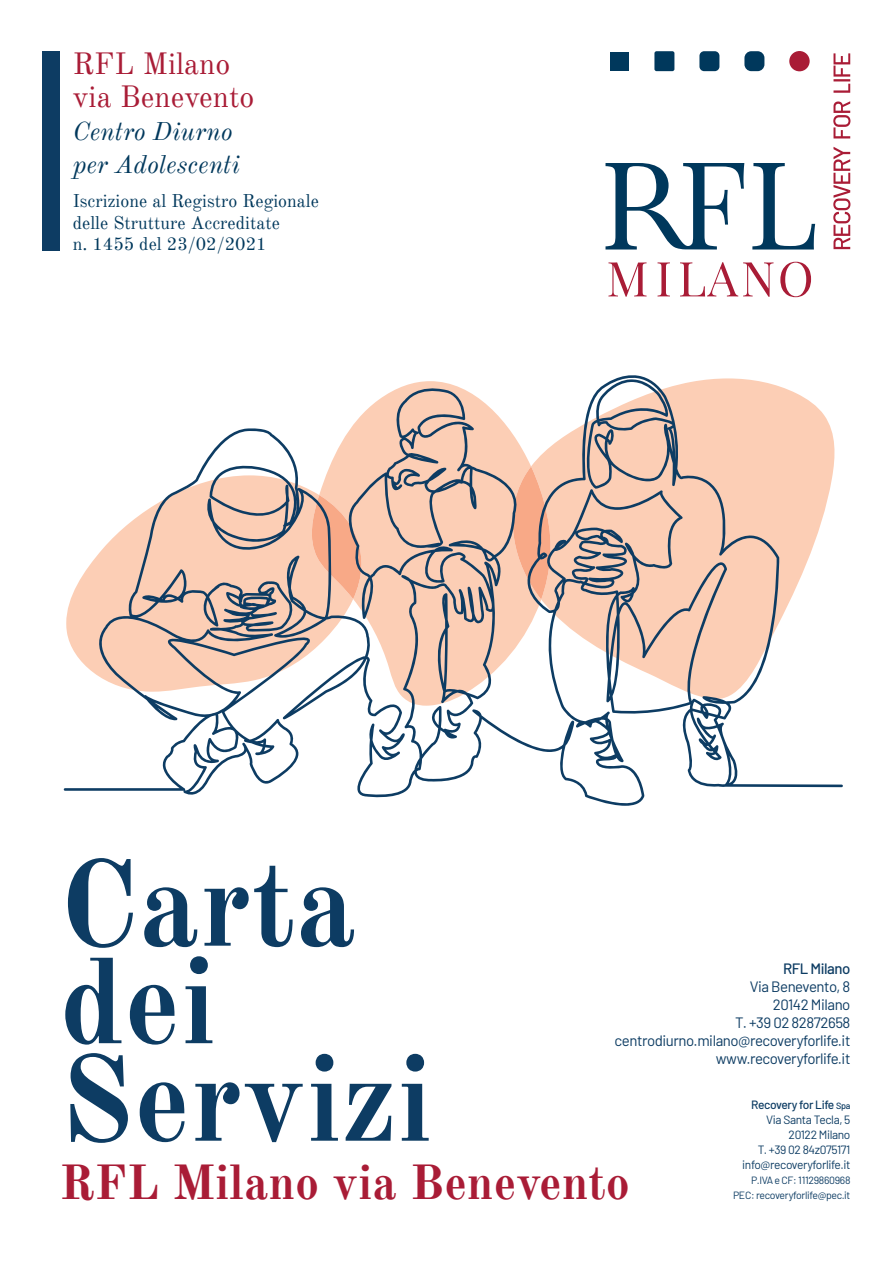
<style>
.page{position:relative;width:893px;height:1263px;background:#fff}
.page>*{position:absolute;margin:0;border:0;box-sizing:border-box;transform-origin:0 0}
.Testo{font:700 120px/97.5px "Old Standard TT";color:#0d3c63}
.Testo-2{font:700 48px "Old Standard TT";color:#a91c36}
.Testo-3{font:30px "Old Standard TT";color:#a91c36}
.Testo-4{font:italic 25.5px "Old Standard TT";color:#00385c}
.Testo-5{font:18px/21.6px "Old Standard TT";color:#00385c}
.t1{font:15px "Barlow";letter-spacing:-.03em;color:#0d3c63}
.t2{font:500 15px "Barlow";letter-spacing:-.03em;color:#0d3c63}
.t3{font:12px "Barlow";letter-spacing:-.03em;color:#0d3c63}
.t4{font:500 12px "Barlow";letter-spacing:-.03em;color:#0d3c63}
.t5{font:10.5px/15px "Barlow";letter-spacing:-.03em;color:#0d3c63;text-align:right}
.s1{font-size:9px}
</style>
<div class="page">
<div style="left:43px;top:51px;width:17px;height:199px;background:#0d3c63"></div>
<svg style="left:608px;top:262px;width:38px;height:35px"></svg>
<svg style="left:657px;top:262px;width:13px;height:34px"></svg>
<svg style="left:680px;top:262px;width:93px;height:35px"></svg>
<svg style="left:780px;top:262px;width:31px;height:35px"></svg>
<div style="left:654px;top:51px;width:20px;height:20px;background:#00385c;border-radius:2px"></div>
<div style="left:699px;top:51px;width:20px;height:20px;background:#00385c;border-radius:5px"></div>
<div style="left:744px;top:51px;width:20px;height:20px;background:#00385c;border-radius:7px"></div>
<div style="left:610px;top:52px;width:19px;height:19px;background:#00385c"></div>
<div style="left:789px;top:51px;width:21px;height:20px;background:#a91c36;border-radius:50%"></div>
<svg style="left:605px;top:163px;width:139px;height:86px"></svg>
<svg style="left:752px;top:163px;width:63px;height:86px"></svg>
<svg style="left:833px;top:147px;width:17px;height:102px"></svg>
<svg style="left:833px;top:101px;width:17px;height:37px"></svg>
<svg style="left:833px;top:53px;width:17px;height:40px"></svg>
<svg style="left:64px;top:375px;width:779px;height:431px"></svg>
<p class="Testo-3" style="left:73px;top:45px;width:159px">RFL Milano</p>
<p class="Testo-3" style="left:73px;top:78px;width:183px">via Benevento</p>
<p class="Testo-4" style="left:73px;top:112px;width:161px">Centro Diurno</p>
<p class="Testo-4" style="left:73px;top:145px;width:169px">per Adolescenti</p>
<p class="Testo-5" style="left:73px;top:190px;width:248px">Iscrizione al Registro Regionale delle Strutture Accreditate<br>n. 1455 del 23/02/2021</p>
<p class="Testo" style="left:60px;top:857px;width:374px">Carta dei<br>Servizi</p>
<p class="Testo-2" style="left:60px;top:1154px;width:572px">RFL Milano via Benevento</p>
<p class="t2" style="left:783px;top:958px;width:69px">RFL Milano</p>
<p class="t1" style="left:750px;top:976px;width:102px">Via Benevento, 8</p>
<p class="t1" style="left:773px;top:994px;width:79px">20142 Milano</p>
<p class="t1" style="left:735px;top:1012px;width:117px">T. +39 02 82872658</p>
<p class="t1" style="left:615px;top:1030px;width:237px">centrodiurno.milano@recoveryforlife.it</p>
<p class="t1" style="left:716px;top:1048px;width:136px">www.recoveryforlife.it</p>
<p class="t4" style="left:751px;top:1096px;width:101px">Recovery for Life <span class="s1">Spa</span></p>
<p class="t3" style="left:766px;top:1111px;width:86px">Via Santa Tecla, 5</p>
<p class="t3" style="left:789px;top:1126px;width:63px">20122 Milano</p>
<p class="t3" style="left:758px;top:1141px;width:94px">T. +39 02 84z075171</p>
<p class="t3" style="left:742px;top:1156px;width:110px">info@recoveryforlife.it</p>
<p class="t5" style="left:733px;top:1172px;width:119px">P.IVA e CF: 11129860968<br>PEC: recoveryforlife@pec.it</p>
</div>
